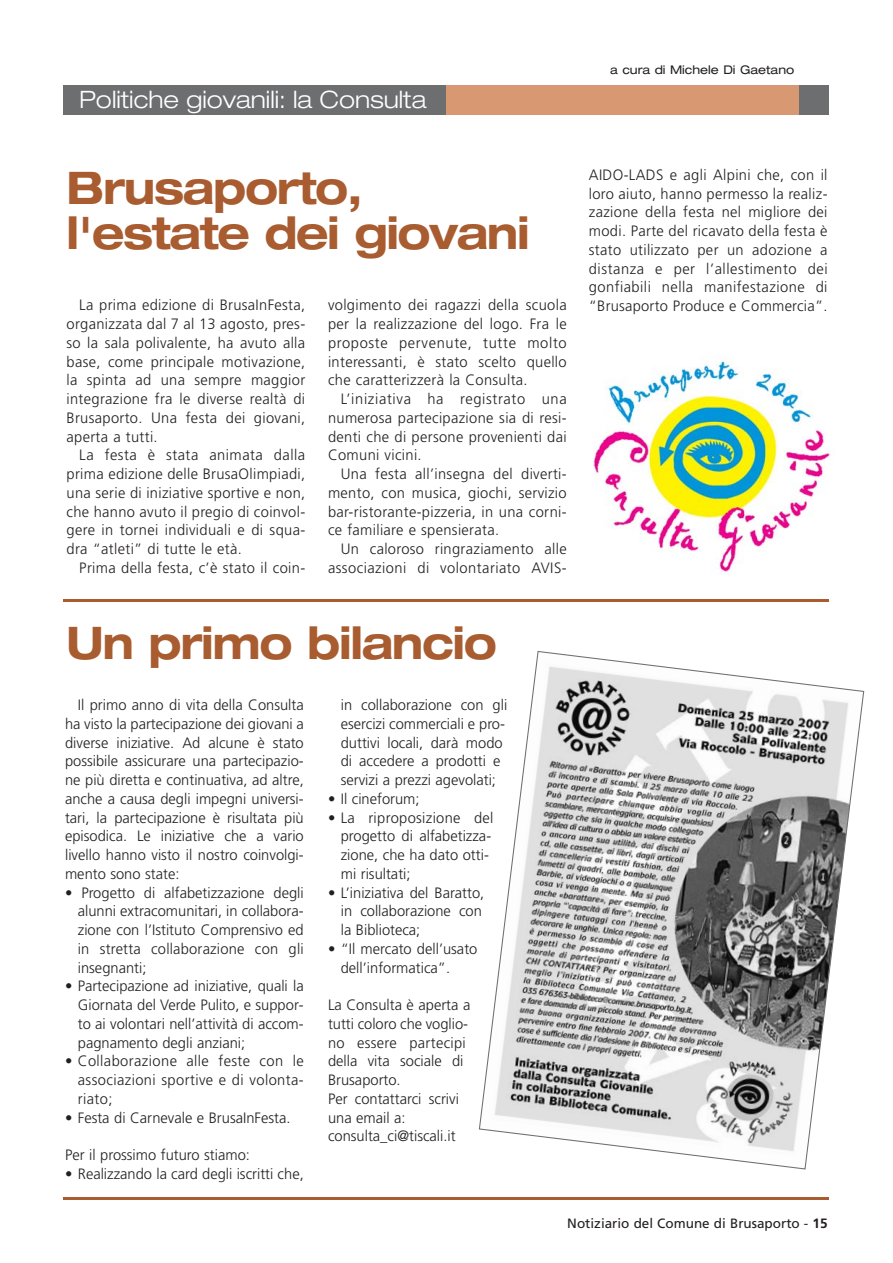
<style>
.page{position:relative;width:893px;height:1263px;background:#fff}
.page>*{position:absolute;margin:0;border:0;box-sizing:border-box;transform-origin:0 0}
.t1{font:700 expanded 45px/45px "Helvetica Neue";letter-spacing:-.035em;color:#a85c2f;scale:.95 1}
.t2{font:300 expanded 24px "Helvetica Neue";color:#fff}
.t3{font:300 15px/18.8px "Frutiger";color:#231f20;text-align:justify}
.t4{font:300 15px/18.8px "Frutiger";letter-spacing:.025em;color:#231f20;text-align:right}
.t5{font:300 15px "Frutiger";letter-spacing:.02em;color:#231f20}
.t6{font:13.5px "Frutiger";color:#231f20}
.t7{font:expanded 12px "Helvetica Neue";color:#231f20}
.s1{font-weight:700}
</style>
<div class="page">
<hr style="left:64px;top:1197px;width:765px;height:2px;background:#a85c2f">
<img style="left:593px;top:359px;width:237px;height:214px">
<hr style="left:64px;top:600px;width:765px;height:2px;background:#a85c2f">
<div style="left:64px;top:85px;width:765px;height:30px;background:#d89871"></div>
<div style="left:799px;top:85px;width:30px;height:30px;background:#6c6e70"></div>
<div style="left:64px;top:85px;width:382px;height:30px;background:#6c6e70"></div>
<svg style="left:479px;top:651px;width:386px;height:519px"></svg>
<h2 class="t2" style="left:79px;top:91px;width:349px">Politiche giovanili: la Consulta</h2>
<p class="t7" style="left:610px;top:65px;width:186px">a cura di Michele Di Gaetano</p>
<h1 class="t1" style="left:67px;top:170px;width:489px">Brusaporto, l'estate dei giovani</h1>
<p class="t3" style="left:589px;top:166px;width:240px">AIDO-LADS e agli Alpini che, con il loro aiuto, hanno permesso la realiz&shy;zazione della festa nel migliore dei modi. Parte del ricavato della festa è stato utilizzato per un adozione a distanza e per l’allestimento dei gonfiabili nella manifestazione di “Brusaporto Produce e Commercia”.</p>
<p class="t3" style="left:67px;top:297px;width:240px;text-indent:13px">La prima edizione di BrusaInFesta, organizzata dal 7 al 13 agosto, pres&shy;so la sala polivalente, ha avuto alla base, come principale motivazione, la spinta ad una sempre maggior integrazione fra le diverse realtà di Brusaporto. Una festa dei giovani, aperta a tutti.</p>
<p class="t3" style="left:67px;top:447px;width:240px;text-indent:13px">La festa è stata animata dalla prima edizione delle BrusaOlimpiadi, una serie di iniziative sportive e non, che hanno avuto il pregio di coinvol&shy;gere in tornei individuali e di squa&shy;dra “atleti” di tutte le età.</p>
<p class="t5" style="left:79px;top:562px;width:227px">Prima della festa, c’è stato il coin-</p>
<p class="t3" style="left:328px;top:297px;width:240px">volgimento dei ragazzi della scuola per la realizzazione del logo. Fra le proposte pervenute, tutte molto interessanti, è stato scelto quello che caratterizzerà la Consulta.</p>
<p class="t3" style="left:328px;top:391px;width:240px;text-indent:13px">L’iniziativa ha registrato una numerosa partecipazione sia di resi&shy;denti che di persone provenienti dai Comuni vicini.</p>
<p class="t3" style="left:328px;top:466px;width:240px;text-indent:13px">Una festa all’insegna del diverti&shy;mento, con musica, giochi, servizio bar-ristorante-pizzeria, in una corni&shy;ce familiare e spensierata.</p>
<p class="t4" style="left:328px;top:541px;width:240px">Un caloroso ringraziamento alle associazioni di volontariato AVIS-</p>
<h1 class="t1" style="left:67px;top:624px;width:455px">Un primo bilancio</h1>
<p class="t3" style="left:65px;top:697px;width:240px;text-indent:13px">Il primo anno di vita della Consulta ha visto la partecipazione dei giovani a diverse iniziative. Ad alcune è stato possibile assicurare una partecipazio&shy;ne più diretta e continuativa, ad altre, anche a causa degli impegni universi&shy;tari, la partecipazione è risultata più episodica. Le iniziative che a vario livello hanno visto il nostro coinvolgi&shy;mento sono state:</p>
<p class="t3" style="left:78px;top:884px;width:227px;text-indent:-13px">• Progetto di alfabetizzazione degli alunni extracomunitari, in collabora&shy;zione con l’Istituto Comprensivo ed in stretta collaborazione con gli insegnanti;</p>
<p class="t3" style="left:78px;top:978px;width:227px;text-indent:-13px">• Partecipazione ad iniziative, quali la Giornata del Verde Pulito, e suppor&shy;to ai volontari nell’attività di accom&shy;pagnamento degli anziani;</p>
<p class="t3" style="left:78px;top:1053px;width:227px;text-indent:-13px">• Collaborazione alle feste con le associazioni sportive e di volonta&shy;riato;</p>
<p class="t3" style="left:65px;top:1109px;width:227px">• Festa di Carnevale e BrusaInFesta.</p>
<p class="t3" style="left:65px;top:1147px;width:186px">Per il prossimo futuro stiamo:</p>
<p class="t3" style="left:65px;top:1165px;width:240px">• Realizzando la card degli iscritti che,</p>
<p class="t3" style="left:341px;top:697px;width:168px;text-align:left">in collaborazione con gli esercizi commerciali e pro&shy;duttivi locali, darà modo di accedere a prodotti e servizi a prezzi agevolati;</p>
<p class="t3" style="left:328px;top:790px;width:93px">• Il cineforum;</p>
<p class="t3" style="left:341px;top:809px;width:154px;text-align:left;text-indent:-13px">• La riproposizione del progetto di alfabetizza&shy;zione, che ha dato otti&shy;mi risultati;</p>
<p class="t3" style="left:341px;top:884px;width:145px;text-align:left;text-indent:-13px">• L’iniziativa del Baratto, in collaborazione con la Biblioteca;</p>
<p class="t3" style="left:341px;top:940px;width:138px;text-indent:-13px">• “Il mercato dell’usato dell’informatica”.</p>
<p class="t3" style="left:328px;top:997px;width:144px;text-align:left">La Consulta è aperta a tutti coloro che voglio&shy;no essere partecipi della vita sociale di<br>Brusaporto.<br>Per contattarci scrivi una email a: consulta_ci@tiscali.it</p>
<p class="t6" style="left:567px;top:1218px;width:262px">Notiziario del Comune di Brusaporto - <span class="s1">15</span></p>
</div>
